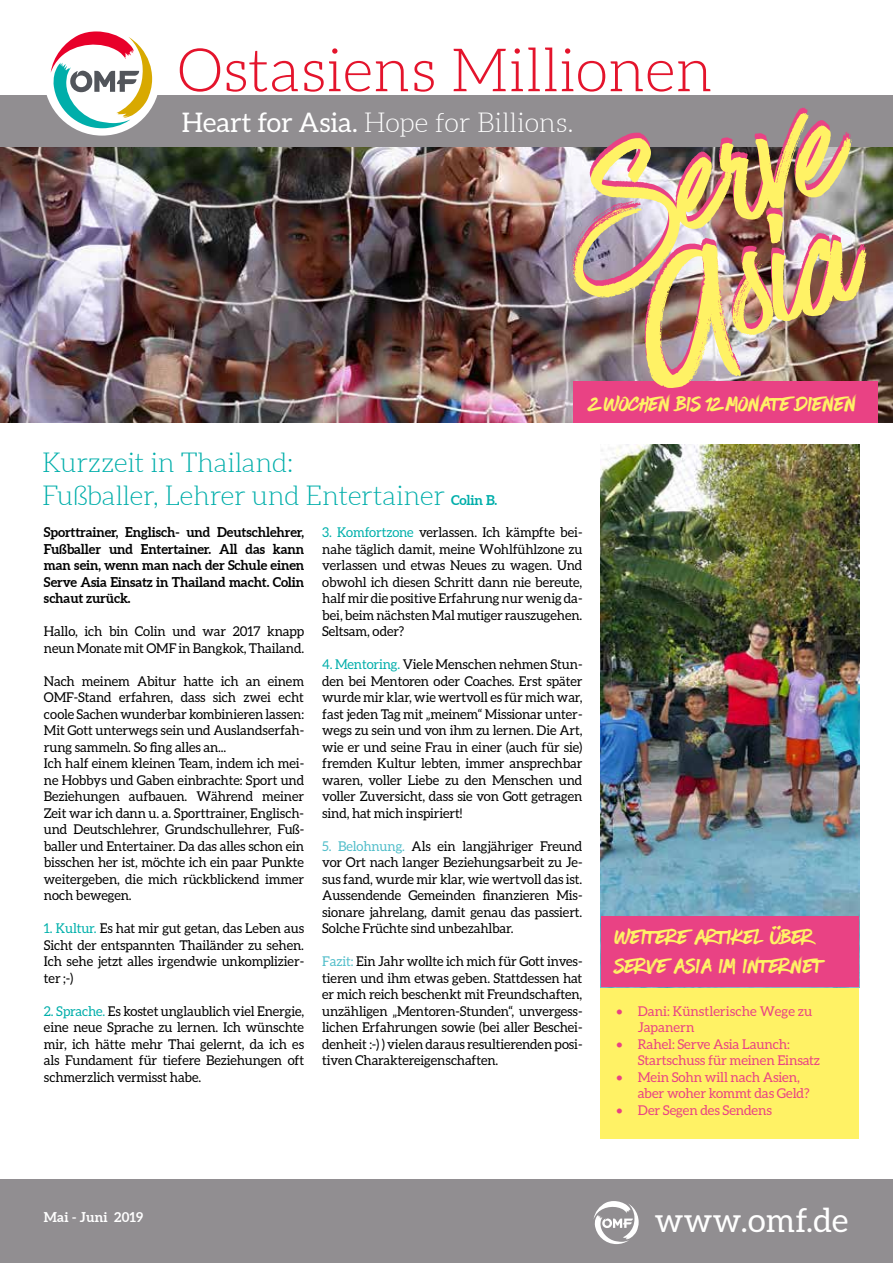
<style>
.page{position:relative;width:893px;height:1263px;background:#fff}
.page>*{position:absolute;margin:0;border:0;box-sizing:border-box;transform-origin:0 0}
.t1{font:300 60px "Aleo";color:#e4142c}
.t2{font:33px "Aleo";letter-spacing:.01em;color:#fff}
.t3{font:30px/28.5px "Have Heart Two";color:#fff265}
.t4{font:300 27px/33px "Aleo";letter-spacing:-.01em;color:#00aeaa}
.t5{font:300 27px "Aleo";color:#fff}
.t6{font:13.5px/16.5px "Aleo";letter-spacing:-.01em;color:#000;text-align:justify}
.t7{font:700 13.5px/16.5px "Aleo";letter-spacing:-.01em;color:#000;text-align:justify}
.t8{font:13.5px/16.5px "Aleo";letter-spacing:-.01em;color:#e94284}
.t9{font:700 13.5px "Aleo";letter-spacing:.01em;color:#fff}
.s1{font-weight:400}
.s2{font-weight:700;font-size:13.5px}
.s3{color:#00b0ab}
.s4{color:#00aeaa}
.s5{color:#52beca}
</style>
<div class="page">
<svg style="left:0;top:95px;width:43px;height:1px"></svg>
<img style="left:601px;top:444px;width:258px;height:472px">
<div style="left:601px;top:988px;width:258px;height:150px;background:#fff265"></div>
<img style="left:0;top:147px;width:893px;height:275px">
<div style="left:0;top:96px;width:893px;height:51px;background:#918e91"></div>
<div style="left:0;top:1179px;width:893px;height:84px;background:#918e91"></div>
<div style="left:44px;top:20px;width:116px;height:116px;background:#fff;border-radius:50%"></div>
<svg style="left:51px;top:31px;width:101px;height:97px"></svg>
<svg style="left:594px;top:1201px;width:45px;height:43px"></svg>
<div style="left:601px;top:916px;width:258px;height:71px;background:#e94284"></div>
<div style="left:573px;top:381px;width:304px;height:41px;background:#e94284"></div>
<img style="left:571px;top:107px;width:296px;height:282px">
<h1 class="t1" style="left:178px;top:38px;width:537px">Ostasiens Millionen</h1>
<h3 class="t5" style="left:182px;top:108px;width:393px"><span class="s1">Heart for Asia.</span> Hope for Billions.</h3>
<h3 class="t4" style="left:42px;top:446px;width:457px">Kurzzeit in Thailand:<br>Fußballer, Lehrer und Entertainer <span class="s2">Colin B.</span></h3>
<h3 class="t3" style="left:590px;top:389px;width:268px">2 Wochen bis 12 Monate dienen</h3>
<p class="t7" style="left:44px;top:524px;width:262px">Sporttrainer, Englisch- und Deutschlehrer, Fußballer und Entertainer. All das kann man sein, wenn man nach der Schule einen Serve Asia Einsatz in Thailand macht. Colin schaut zurück.</p>
<p class="t6" style="left:44px;top:623px;width:262px">Hallo, ich bin Colin und war 2017 knapp neun Monate mit OMF in Bangkok, Thailand.</p>
<p class="t6" style="left:44px;top:672px;width:262px;text-align:left">Nach meinem Abitur hatte ich an einem OMF-Stand erfahren, dass sich zwei echt coole Sachen wunderbar kombinieren lassen:<br>Mit Gott unterwegs sein und Auslandserfah&shy;rung sammeln. So fing alles an...<br>Ich half einem kleinen Team, indem ich mei&shy;ne Hobbys und Gaben einbrachte: Sport und Beziehungen aufbauen. Während meiner Zeit war ich dann u. a. Sporttrainer, Englisch&shy;und Deutschlehrer, Grundschullehrer, Fuß&shy;baller und Entertainer. Da das alles schon ein bisschen her ist, möchte ich ein paar Punkte weitergeben, die mich rückblickend immer noch bewegen.</p>
<p class="t6" style="left:44px;top:920px;width:262px"><span class="s3">1. Kultur.</span> Es hat mir gut getan, das Leben aus Sicht der entspannten Thailänder zu sehen.<br>Ich sehe jetzt alles irgendwie unkomplizier&shy;ter ;-)</p>
<p class="t6" style="left:44px;top:1002px;width:262px"><span class="s4">2. Sprache.</span> Es kostet unglaublich viel Energie, eine neue Sprache zu lernen. Ich wünschte mir, ich hätte mehr Thai gelernt, da ich es als Fundament für tiefere Beziehungen oft schmerzlich vermisst habe.</p>
<p class="t6" style="left:322px;top:524px;width:262px"><span class="s3">3. Komfortzone</span> verlassen. Ich kämpfte bei&shy;nahe täglich damit, meine Wohlfühlzone zu verlassen und etwas Neues zu wagen. Und obwohl ich diesen Schritt dann nie bereute, half mir die positive Erfahrung nur wenig da&shy;bei, beim nächsten Mal mutiger rauszugehen.<br>Seltsam, oder?</p>
<p class="t6" style="left:322px;top:656px;width:262px"><span class="s4">4. Mentoring.</span> Viele Menschen nehmen Stun&shy;den bei Mentoren oder Coaches. Erst später wurde mir klar, wie wertvoll es für mich war, fast jeden Tag mit „meinem“ Missionar unter&shy;wegs zu sein und von ihm zu lernen. Die Art, wie er und seine Frau in einer (auch für sie) fremden Kultur lebten, immer ansprechbar waren, voller Liebe zu den Menschen und voller Zuversicht, dass sie von Gott getragen sind, hat mich inspiriert!</p>
<p class="t6" style="left:322px;top:837px;width:262px"><span class="s5">5. Belohnung.</span> Als ein langjähriger Freund vor Ort nach langer Beziehungsarbeit zu Je&shy;sus fand, wurde mir klar, wie wertvoll das ist.<br>Aussendende Gemeinden finanzieren Mis&shy;sionare jahrelang, damit genau das passiert.<br>Solche Früchte sind unbezahlbar.</p>
<p class="t6" style="left:322px;top:953px;width:262px"><span class="s5">Fazit:</span> Ein Jahr wollte ich mich für Gott inves&shy;tieren und ihm etwas geben. Stattdessen hat er mich reich beschenkt mit Freundschaften, unzähligen „Mentoren-Stunden“, unvergess&shy;lichen Erfahrungen sowie (bei aller Beschei&shy;denheit :-) ) vielen daraus resultierenden posi&shy;tiven Charaktereigenschaften.</p>
<h3 class="t3" style="left:614px;top:923px;width:210px">Weitere Artikel über<br>Serve Asia im Internet</h3>
<p class="t8" style="left:638px;top:1002px;width:176px;text-indent:-21px">• Dani: Künstlerische Wege zu<br>Japanern</p>
<p class="t8" style="left:638px;top:1035px;width:184px;text-indent:-21px">• Rahel: Serve Asia Launch:<br>Startschuss für meinen Einsatz</p>
<p class="t8" style="left:638px;top:1068px;width:173px;text-indent:-21px">• Mein Sohn will nach Asien, aber woher kommt das Geld?</p>
<p class="t8" style="left:616px;top:1101px;width:157px">• Der Segen des Sendens</p>
<p class="t9" style="left:44px;top:1209px;width:101px">Mai - Juni 2019</p>
<h2 class="t2" style="left:655px;top:1201px;width:195px">www.omf.de</h2>
</div>
